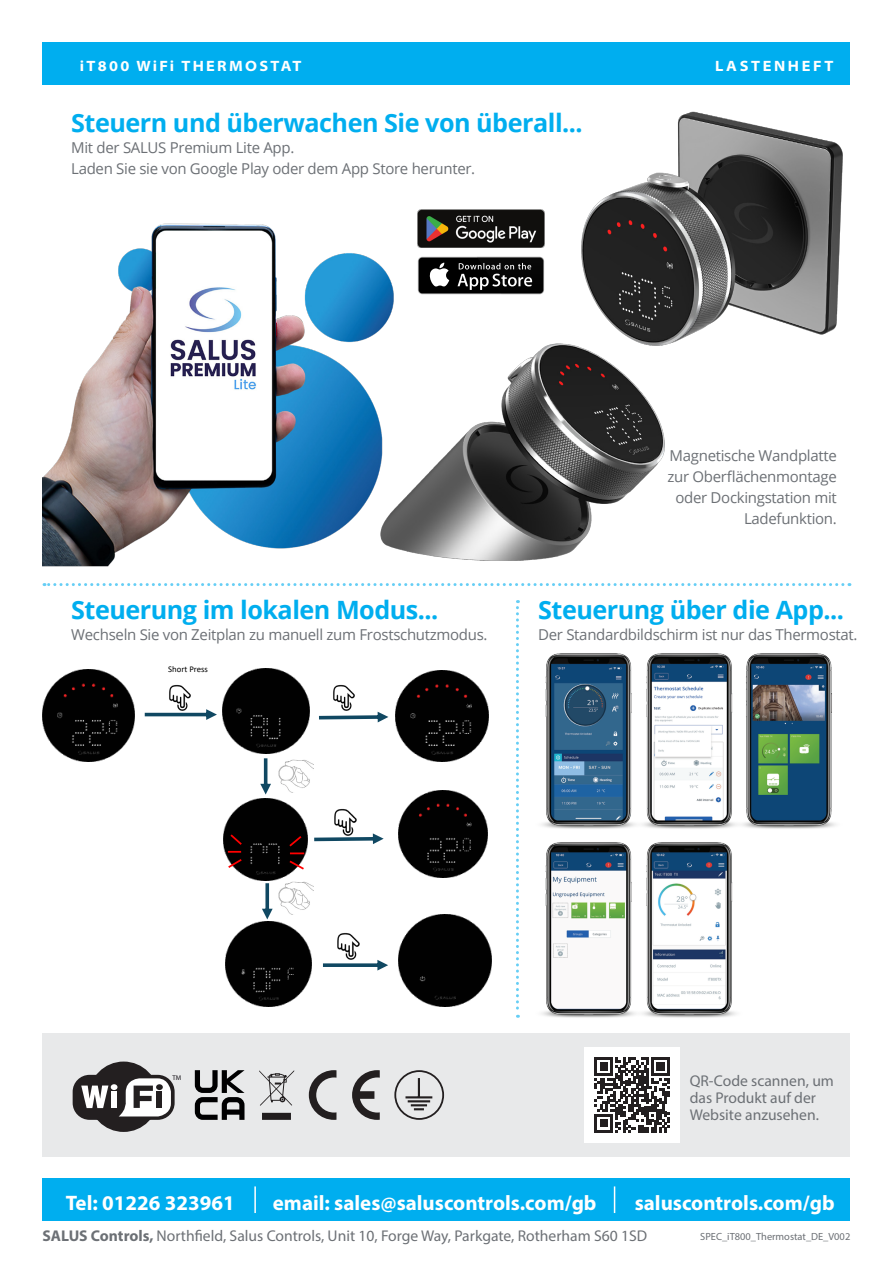
<style>
.page{position:relative;width:893px;height:1263px;background:#fff}
.page>*{position:absolute;margin:0;border:0;box-sizing:border-box;transform-origin:0 0}
.t1{font:700 25.2px "Open Sans";letter-spacing:-.02em;color:#00aeef}
.t2{font:700 21px "Myriad Pro";color:#fff}
.t3{font:15.6px/17.4px "Myriad Pro";color:#6c7075}
.t4{font:15px/21px "Open Sans";letter-spacing:-.02em;color:#6c7075;text-align:right}
.t5{font:700 semi-expanded 15px "Myriad Pro";letter-spacing:.155em;color:#fff}
.t6{font:700 semi-expanded 15px "Myriad Pro";letter-spacing:.175em;color:#fff}
.t7{font:10.35px "Myriad Pro";color:#6c7075}
.t8{font:8.7px "Calibri";letter-spacing:-.005em;color:#000}
.t9{font:6.9px "Myriad Pro";color:#171419}
.s1{font-weight:700}
</style>
<div class="page">
<div style="left:43px;top:1033px;width:807px;height:124px;background:#e8e9ea"></div>
<div style="left:43px;top:43px;width:807px;height:42px;background:#00aeef"></div>
<div style="left:43px;top:1178px;width:807px;height:42px;background:#00aeef"></div>
<hr style="left:254px;top:1186px;width:2px;height:27px;background:#fff">
<svg style="left:614px;top:1186px;width:1px;height:27px"></svg>
<div style="left:584px;top:1047px;width:96px;height:96px;background:#fff"></div>
<svg style="left:595px;top:1057px;width:75px;height:75px"></svg>
<svg style="left:309px;top:1070px;width:27px;height:50px"></svg>
<svg style="left:352px;top:1070px;width:28px;height:50px"></svg>
<svg style="left:195px;top:1070px;width:50px;height:50px"></svg>
<svg style="left:418px;top:1078px;width:2px;height:18px"></svg>
<svg style="left:411px;top:1104px;width:16px;height:6px"></svg>
<hr style="left:408px;top:1100px;width:22px;height:2px;background:#231f20">
<hr style="left:405px;top:1096px;width:27px;height:2px;background:#231f20">
<div style="left:394px;top:1070px;width:50px;height:50px;border:2px solid #231f20;border-radius:50%"></div>
<svg style="left:259px;top:1070px;width:35px;height:50px"></svg>
<div style="left:73px;top:1075px;width:102px;height:45px;background:#231f20;border-radius:17px"></div>
<div style="left:89px;top:1061px;width:70px;height:71px;background:#231f20;border-radius:50%"></div>
<svg style="left:81px;top:1078px;width:90px;height:38px"></svg>
<img style="left:43px;top:223px;width:398px;height:343px">
<svg style="left:418px;top:257px;width:126px;height:37px"></svg>
<div style="left:419px;top:258px;width:124px;height:35px;background:#000;border-radius:4px"></div>
<svg style="left:429px;top:263px;width:20px;height:24px"></svg>
<svg style="left:458px;top:257px;width:86px;height:37px"></svg>
<img style="left:417px;top:209px;width:128px;height:38px">
<img style="left:581px;top:111px;width:262px;height:224px">
<img style="left:353px;top:308px;width:363px;height:295px">
<svg style="left:44px;top:583px;width:799px;height:3px"></svg>
<img style="left:222px;top:668px;width:87px;height:86px">
<svg style="left:145px;top:709px;width:72px;height:11px"></svg>
<img style="left:167px;top:685px;width:27px;height:27px">
<img style="left:278px;top:759px;width:36px;height:33px">
<svg style="left:262px;top:883px;width:11px;height:36px"></svg>
<img style="left:278px;top:881px;width:36px;height:34px">
<svg style="left:319px;top:712px;width:69px;height:10px"></svg>
<img style="left:224px;top:798px;width:83px;height:82px">
<svg style="left:287px;top:834px;width:19px;height:37px"></svg>
<svg style="left:226px;top:832px;width:18px;height:38px"></svg>
<svg style="left:260px;top:758px;width:11px;height:36px"></svg>
<svg style="left:323px;top:960px;width:65px;height:10px"></svg>
<img style="left:337px;top:933px;width:23px;height:27px">
<img style="left:333px;top:685px;width:22px;height:26px">
<svg style="left:314px;top:833px;width:70px;height:11px"></svg>
<img style="left:331px;top:809px;width:28px;height:28px">
<img style="left:43px;top:670px;width:91px;height:91px">
<img style="left:225px;top:922px;width:86px;height:85px">
<img style="left:398px;top:915px;width:93px;height:91px">
<img style="left:399px;top:790px;width:88px;height:87px">
<img style="left:396px;top:670px;width:92px;height:92px">
<svg style="left:516px;top:600px;width:3px;height:418px"></svg>
<img style="left:541px;top:653px;width:295px;height:365px">
<p class="t5" style="left:80px;top:56px;width:223px">iT800 WiFi THERMOSTAT</p>
<p class="t6" style="left:715px;top:56px;width:120px">LASTENHEFT</p>
<p class="t1" style="left:71px;top:105px;width:513px">Steuern und überwachen Sie von überall...</p>
<p class="t4" style="left:71px;top:137px;width:225px">Mit der SALUS Premium Lite App.</p>
<p class="t4" style="left:71px;top:158px;width:405px">Laden Sie sie von Google Play oder dem App Store herunter.</p>
<p class="t4" style="left:667px;top:445px;width:171px">Magnetische Wandplatte zur Oberflächenmontage oder Dockingstation mit<br>Ladefunktion.</p>
<p class="t1" style="left:71px;top:592px;width:369px">Steuerung im lokalen Modus...</p>
<p class="t4" style="left:71px;top:624px;width:418px">Wechseln Sie von Zeitplan zu manuell zum Frostschutzmodus.</p>
<p class="t8" style="left:168px;top:663px;width:41px">Short Press</p>
<p class="t1" style="left:538px;top:592px;width:307px">Steuerung über die App...</p>
<p class="t4" style="left:538px;top:624px;width:321px">Der Standardbildschirm ist nur das Thermostat.</p>
<p class="t9" style="left:173px;top:1073px;width:10px">TM</p>
<p class="t3" style="left:690px;top:1071px;width:146px">QR-Code scannen, um das Produkt auf der<br>Website anzusehen.</p>
<p class="t2" style="left:66px;top:1189px;width:170px">Tel: 01226 323961</p>
<p class="t2" style="left:273px;top:1189px;width:325px">email: sales@saluscontrols.com/gb</p>
<p class="t2" style="left:635px;top:1189px;width:201px">saluscontrols.com/gb</p>
<p class="t3" style="left:43px;top:1226px;width:606px"><span class="s1">SALUS Controls,</span> Northfield, Salus Controls, Unit 10, Forge Way, Parkgate, Rotherham S60 1SD</p>
<p class="t7" style="left:700px;top:1230px;width:152px">SPEC_iT800_Thermostat_DE_V002</p>
</div>
